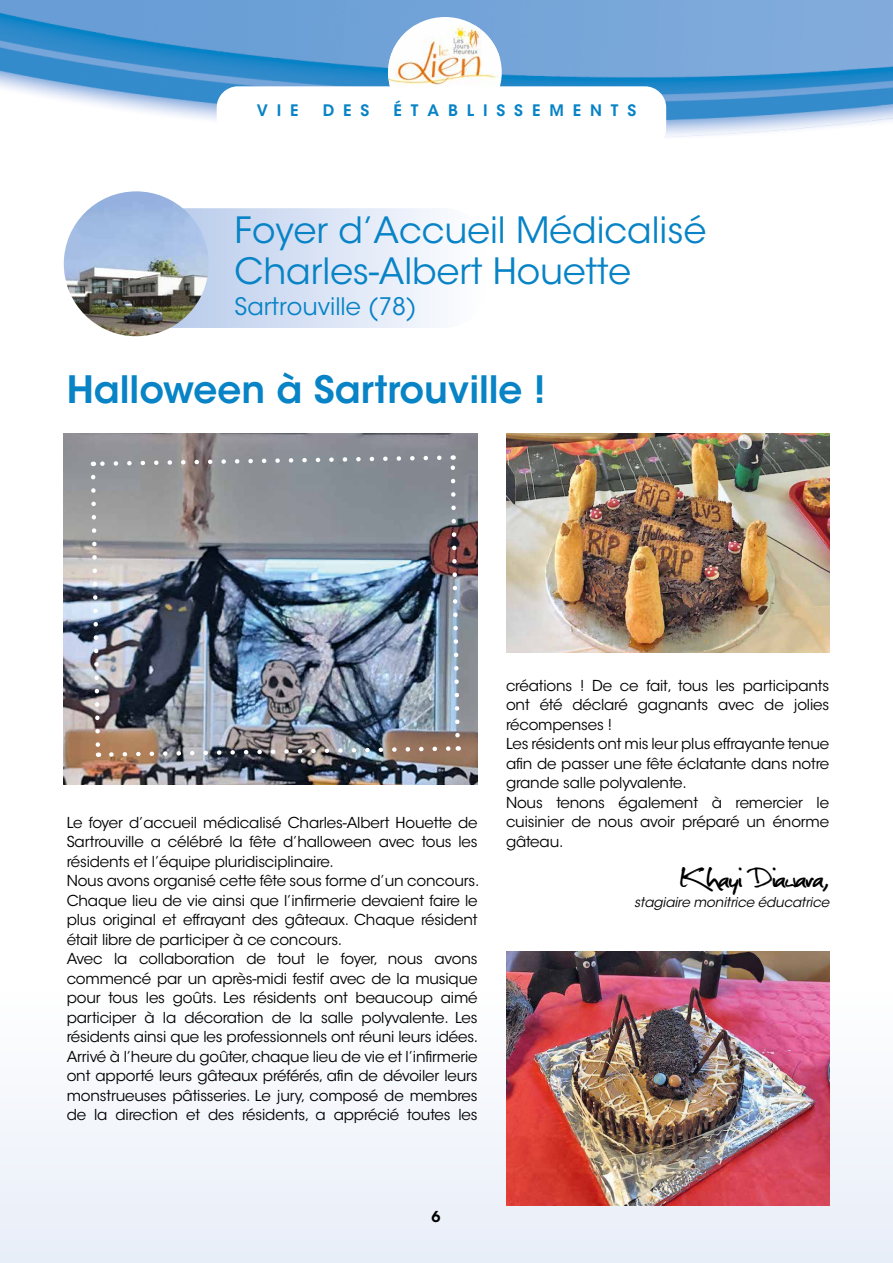
<style>
.page{position:relative;width:893px;height:1263px;background:#fff}
.page>*{position:absolute;margin:0;border:0;box-sizing:border-box;transform-origin:0 0}
.t1{font:600 37.5px "ITC Avant Garde Std";color:#0783c6}
.t2{font:37.5px "Christopherhand";letter-spacing:-.01em;color:#000}
.t3{font:36px/40.5px "ITC Avant Garde Std";color:#0783c6}
.t4{font:24px "ITC Avant Garde Std";color:#0783c6}
.t5{font:600 15.75px "ITC Avant Garde Std";letter-spacing:.565em;color:#0783c6}
.t6{font:15px/19.5px "ITC Avant Garde Std";letter-spacing:-.01em;color:#000}
.t7{font:600 15px "ITC Avant Garde Std";color:#000}
.t8{font:italic 13.5px "ITC Avant Garde Std";letter-spacing:-.01em;color:#000}
</style>
<div class="page">
<div style="left:0;top:892px;width:893px;height:371px;background:linear-gradient(to right,#f6f9fc,#f5f7fc)"></div>
<img style="left:0;top:0;width:893px;height:138px">
<svg style="left:80px;top:208px;width:361px;height:120px;background:#dae3f4"></svg>
<img style="left:64px;top:191px;width:145px;height:145px;border-radius:72px">
<img style="left:64px;top:434px;width:414px;height:350px">
<img style="left:506px;top:434px;width:323px;height:219px">
<img style="left:506px;top:952px;width:323px;height:253px">
<img style="left:89px;top:453px;width:373px;height:306px">
<div style="left:388px;top:17px;width:114px;height:111px;background:#fff;border-radius:50%"></div>
<img style="left:388px;top:25px;width:111px;height:61px">
<div style="left:217px;top:86px;width:449px;height:64px;background:#fff;border-radius:21px"></div>
<p class="t5" style="left:257px;top:100px;width:43px">VIE</p>
<p class="t5" style="left:323px;top:100px;width:48px">DES</p>
<p class="t5" style="left:394px;top:100px;width:244px">ÉTABLISSEMENTS</p>
<h2 class="t3" style="left:235px;top:211px;width:473px">Foyer d’Accueil Médicalisé<br>Charles-Albert Houette</h2>
<h3 class="t4" style="left:235px;top:292px;width:184px">Sartrouville (78)</h3>
<h1 class="t1" style="left:67px;top:366px;width:480px">Halloween à Sartrouville !</h1>
<p class="t6" style="left:67px;top:813px;width:414px">Le foyer d’accueil médicalisé Charles-Albert Houette de Sartrouville a célébré la fête d’halloween avec tous les résidents et l’équipe pluridisciplinaire.<br>Nous avons organisé cette fête sous forme d’un concours.<br>Chaque lieu de vie ainsi que l’infirmerie devaient faire le plus original et effrayant des gâteaux. Chaque résident était libre de participer à ce concours.<br>Avec la collaboration de tout le foyer, nous avons commencé par un après-midi festif avec de la musique pour tous les goûts. Les résidents ont beaucoup aimé participer à la décoration de la salle polyvalente. Les résidents ainsi que les professionnels ont réuni leurs idées.<br>Arrivé à l’heure du goûter, chaque lieu de vie et l’infirmerie ont apporté leurs gâteaux préférés, afin de dévoiler leurs monstrueuses pâtisseries. Le jury, composé de membres de la direction et des résidents, a apprécié toutes les</p>
<p class="t6" style="left:506px;top:675px;width:325px">créations ! De ce fait, tous les participants ont été déclaré gagnants avec de jolies récompenses !<br>Les résidents ont mis leur plus effrayante tenue afin de passer une fête éclatante dans notre grande salle polyvalente.<br>Nous tenons également à remercier le cuisinier de nous avoir préparé un énorme gâteau.</p>
<h1 class="t2" style="left:680px;top:862px;width:150px">Khayi Diawara,</h1>
<p class="t8" style="left:634px;top:893px;width:196px">stagiaire monitrice éducatrice</p>
<p class="t7" style="left:431px;top:1207px;width:11px">6</p>
</div>
